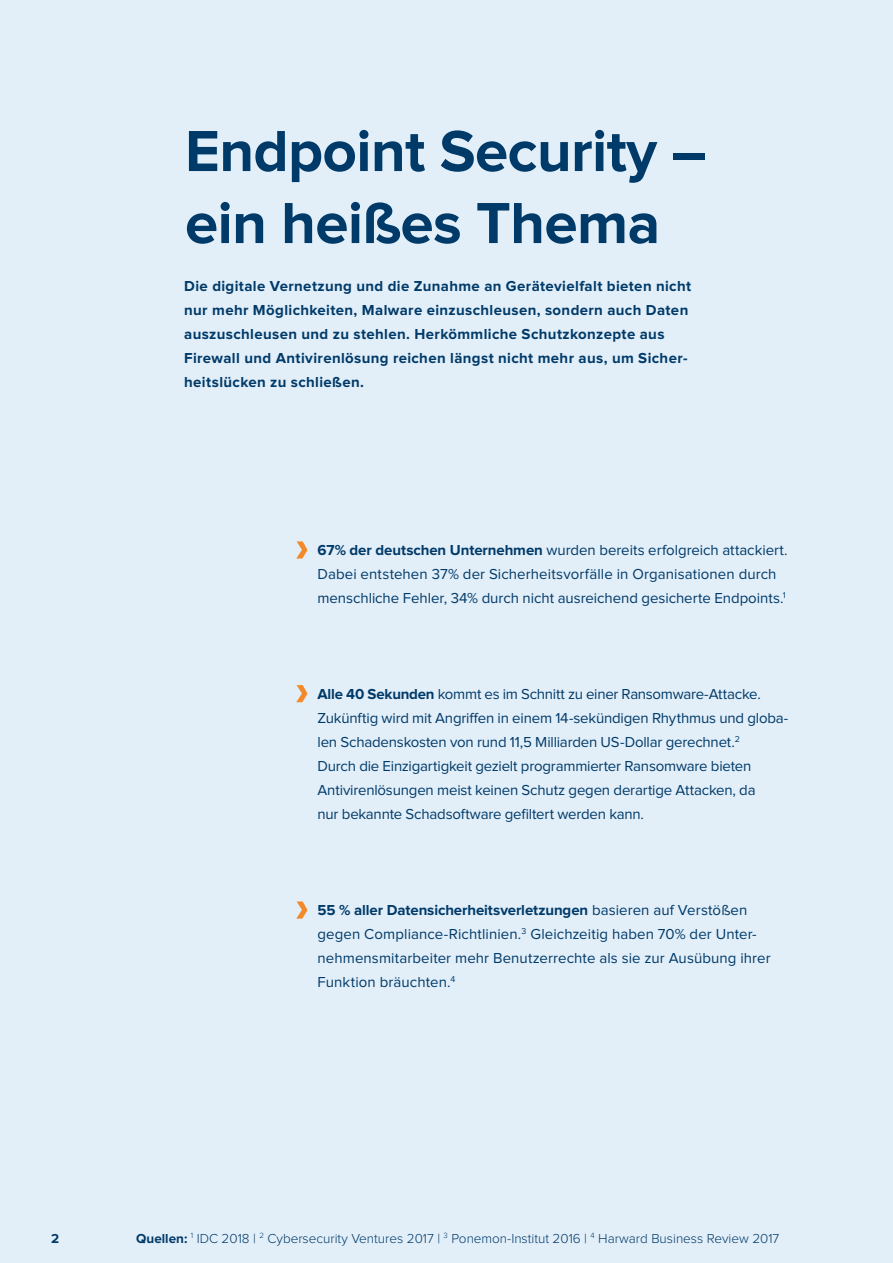
<style>
.page{position:relative;width:893px;height:1263px;background:#fff}
.page>*{position:absolute;margin:0;border:0;box-sizing:border-box;transform-origin:0 0}
.t1{font:700 60px/72px "Proxima Nova";letter-spacing:-.01em;color:#003a69}
.t2{font:15px/24px "Proxima Nova";letter-spacing:-.005em;color:#003a69}
.t3{font:700 15px/24px "Proxima Nova";letter-spacing:.025em;color:#003a69}
.t4{font:300 13.5px "Proxima Nova";color:#003a69}
.t5{font:700 13.5px "Proxima Nova";color:#003a69}
.s1{font-weight:700}
</style>
<div class="page">
<div style="left:0;top:0;width:892px;height:1263px;background:#e2eef8"></div>
<svg style="left:296px;top:541px;width:12px;height:18px"></svg>
<svg style="left:296px;top:685px;width:12px;height:17px"></svg>
<svg style="left:296px;top:901px;width:12px;height:18px"></svg>
<h1 class="t1" style="left:185px;top:118px;width:523px">Endpoint Security – ein heißes Thema</h1>
<p class="t3" style="left:184px;top:275px;width:508px">Die digitale Vernetzung und die Zunahme an Gerätevielfalt bieten nicht nur mehr Möglichkeiten, Malware einzuschleusen, sondern auch Daten auszuschleusen und zu stehlen. Herkömmliche Schutzkonzepte aus Firewall und Antivirenlösung reichen längst nicht mehr aus, um Sicher&shy;heitslücken zu schließen.</p>
<p class="t2" style="left:317px;top:539px;width:472px"><span class="s1">67% der deutschen Unternehmen</span> wurden bereits erfolgreich attackiert.<br>Dabei entstehen 37% der Sicherheitsvorfälle in Organisationen durch menschliche Fehler, 34% durch nicht ausreichend gesicherte Endpoints.<sup>1</sup></p>
<p class="t2" style="left:317px;top:683px;width:472px"><span class="s1">Alle 40 Sekunden</span> kommt es im Schnitt zu einer Ransomware-Attacke.<br>Zukünftig wird mit Angriffen in einem 14-sekündigen Rhythmus und globa&shy;len Schadenskosten von rund 11,5 Milliarden US-Dollar gerechnet.<sup>2<br></sup>Durch die Einzigartigkeit gezielt programmierter Ransomware bieten Antivirenlösungen meist keinen Schutz gegen derartige Attacken, da<br>nur bekannte Schadsoftware gefiltert werden kann.</p>
<p class="t2" style="left:317px;top:899px;width:455px"><span class="s1">55 % aller Datensicherheitsverletzungen</span> basieren auf Verstößen gegen Compliance-Richtlinien.<sup>3</sup> Gleichzeitig haben 70% der Unter&shy;nehmensmitarbeiter mehr Benutzerrechte als sie zur Ausübung ihrer Funktion bräuchten.<sup>4</sup></p>
<p class="t5" style="left:51px;top:1232px;width:10px">2</p>
<p class="t4" style="left:136px;top:1232px;width:645px"><span class="s1">Quellen:</span> <sup>1</sup> IDC 2018 | <sup>2</sup> Cybersecurity Ventures 2017 | <sup>3</sup> Ponemon-Institut 2016 | <sup>4</sup> Harward Business Review 2017</p>
</div>
